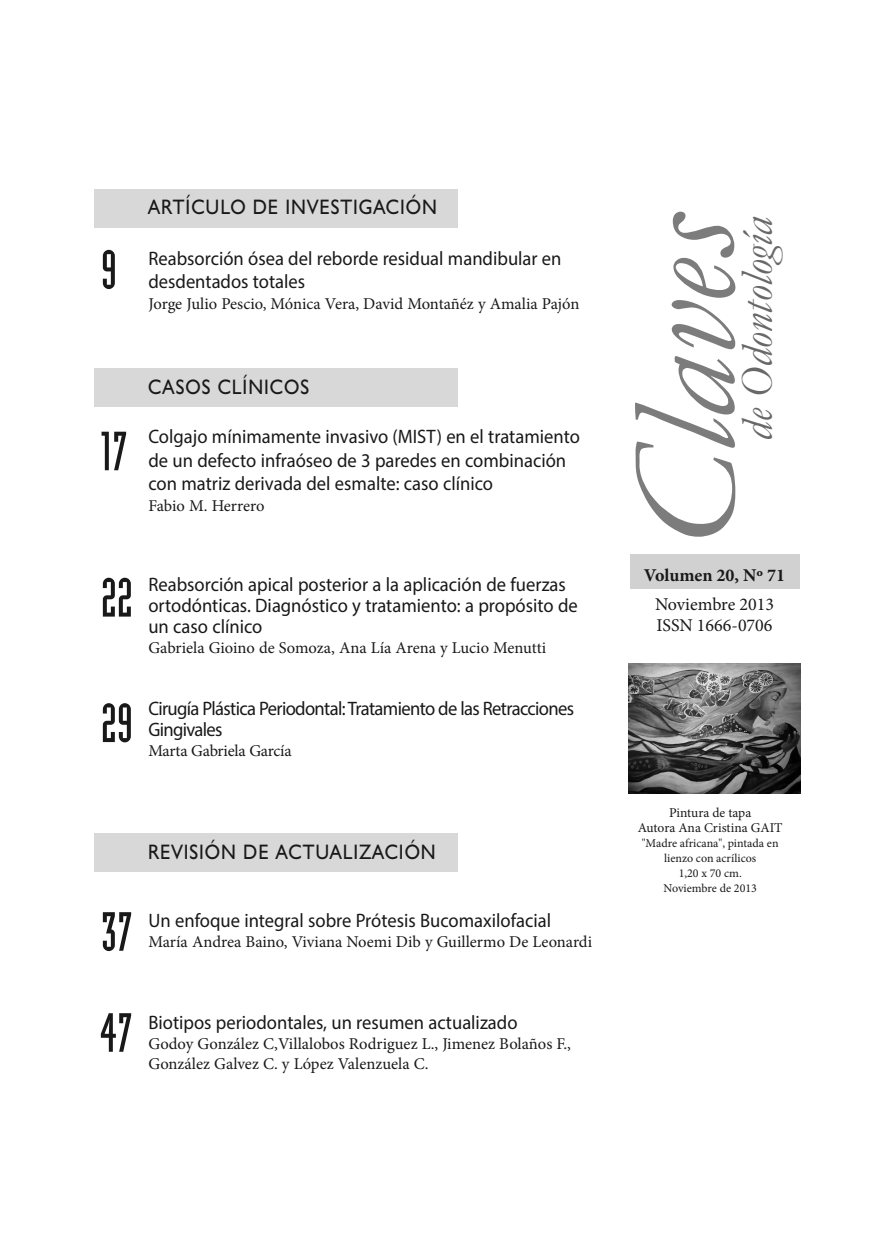
<style>
.page{position:relative;width:881px;height:1242px;background:#fff}
.page>*{position:absolute;margin:0;border:0;box-sizing:border-box;transform-origin:0 0}
.t1{font:italic 150.6px "Garamond";color:#7c7c7c}
.t2{font:54px/100.9px "Industria Solid";color:#191919}
.t3{font:italic 45.15px "Garamond";color:#686868}
.t4{font:21px "Humanist 521 BT";letter-spacing:.05em;color:#191919;scale:.91 1}
.t5{font:19.5px/23.4px "Myriad Pro";color:#191919;scale:.95 1}
.t6{font:19.5px/21px "Myriad Pro";letter-spacing:-.035em;color:#191919;scale:.95 1}
.t7{font:18px/21px "Minion Pro";color:#191919}
.t8{font:700 18px "Minion Pro";color:#191919}
.t9{font:16.5px/20.2px "Minion Pro";color:#191919}
.t10{font:13.5px/15px "Minion Pro";color:#191919;text-align:center}
.t11{font:12px/15px "Minion Pro";color:#191919;text-align:center}
</style>
<div class="page">
<div style="left:630px;top:554px;width:169px;height:35px;background:#d1d1d1"></div>
<div style="left:94px;top:189px;width:363px;height:39px;background:#d8d8d8"></div>
<div style="left:94px;top:368px;width:363px;height:39px;background:#d8d8d8"></div>
<div style="left:94px;top:833px;width:363px;height:39px;background:#d8d8d8"></div>
<img style="left:628px;top:663px;width:171px;height:130px">
<h2 class="t2" style="left:101px;top:223px;width:17px">9</h2>
<p class="t4" style="left:148px;top:200px;width:318px">ARTÍCULO DE INVESTIGACIÓN</p>
<p class="t5" style="left:148px;top:248px;width:436px">Reabsorción ósea del reborde residual mandibular en desdentados totales</p>
<p class="t9" style="left:148px;top:295px;width:432px">Jorge Julio Pescio, mónica Vera, david montañéz y amalia Pajón</p>
<h2 class="t2" style="left:101px;top:404px;width:28px">17</h2>
<p class="t4" style="left:148px;top:380px;width:178px">CASOS CLÍNICOS</p>
<p class="t5" style="left:148px;top:426px;width:455px">Colgajo mínimamente invasivo (MIST) en el tratamiento de un defecto infraóseo de 3 paredes en combinación con matriz derivada del esmalte: caso clínico</p>
<p class="t9" style="left:148px;top:497px;width:117px">Fabio m. Herrero</p>
<h2 class="t2" style="left:101px;top:550px;width:33px">22</h2>
<h2 class="t2" style="left:101px;top:676px;width:33px">29</h2>
<p class="t5" style="left:148px;top:576px;width:453px;line-height:21px">Reabsorción apical posterior a la aplicación de fuerzas ortodónticas. Diagnóstico y tratamiento: a propósito de un caso clínico</p>
<p class="t9" style="left:148px;top:639px;width:399px">gabriela gioino de Somoza, ana lía arena y lucio menutti</p>
<p class="t6" style="left:148px;top:699px;width:449px">Cirugía Plástica Periodontal: Tratamiento de las Retracciones<br>Gingivales</p>
<p class="t9" style="left:148px;top:742px;width:145px">marta gabriela garcía</p>
<p class="t4" style="left:148px;top:845px;width:317px">REVISIÓN DE ACTUALIZACIÓN</p>
<h2 class="t2" style="left:101px;top:884px;width:33px">37<br>47</h2>
<p class="t5" style="left:148px;top:910px;width:425px">Un enfoque integral sobre Prótesis Bucomaxilofacial</p>
<p class="t9" style="left:148px;top:933px;width:445px">maría andrea Baino, Viviana noemi dib y guillermo de leonardi</p>
<p class="t5" style="left:148px;top:1012px;width:390px">Biotipos periodontales, un resumen actualizado</p>
<p class="t9" style="left:148px;top:1035px;width:424px">godoy gonzález C,Villalobos Rodriguez l., Jimenez Bolaños F., gonzález galvez C. y lópez Valenzuela C.</p>
<h1 class="t1" style="left:603px;top:547px;width:337px;rotate:-90deg">Claves</h1>
<h3 class="t3" style="left:732px;top:440px;width:225px;rotate:-90deg">de Odontología</h3>
<p class="t8" style="left:643px;top:568px;width:142px">Volumen 20, Nº 71</p>
<p class="t7" style="left:654px;top:595px;width:120px">noviembre 2013<br>ISSn 1666-0706</p>
<p class="t10" style="left:637px;top:806px;width:146px">Pintura de tapa<br>autora ana Cristina gaIt</p>
<p class="t11" style="left:641px;top:836px;width:138px">"madre africana", pintada en lienzo con acrílicos<br>1,20 x 70 cm.<br>noviembre de 2013</p>
</div>
